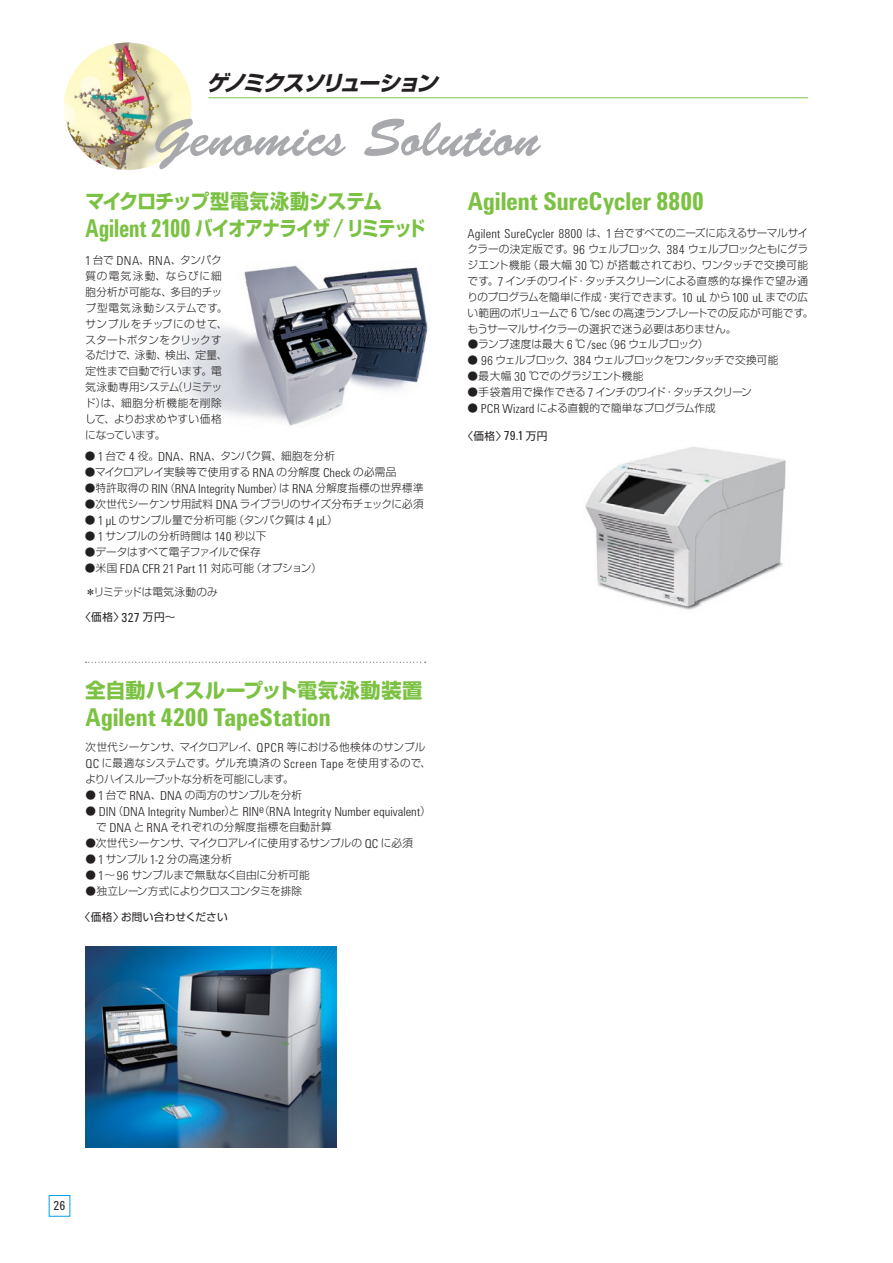
<style>
.page{position:relative;width:893px;height:1263px;background:#fff}
.page>*{position:absolute;margin:0;border:0;box-sizing:border-box;transform-origin:0 0}
.t1{font:53.1px "Brush Script";color:#a8a9ad}
.t2{font:700 25.2px "Agilent Cond";letter-spacing:-.015em;color:#7bc142}
.t3{font:italic 700 21.3px "Shin Go";color:#231f20}
.t4{font:700 20.25px/26.5px "Shin Go";letter-spacing:-.035em;color:#7bc142;scale:.95 1}
.t5{font:700 20.25px "Shin Go";color:#7bc142}
.t6{font:300 12.75px "Agilent Cond";letter-spacing:.005em;color:#231f20}
.t7{font:12.75px "Agilent Cond";color:#231f20}
.t8{font:300 10.65px/15.9px "Shin Go";letter-spacing:-.005em;color:#231f20}
.t9{font:300 10.65px/15.9px "Shin Go";letter-spacing:.02em;color:#231f20}
.t10{font:300 10.65px "Shin Go";letter-spacing:-.03em;color:#231f20}
.t11{font:10.65px "Shin Go";letter-spacing:.025em;color:#231f20}
.t12{font:300 10.65px "Shin Go";letter-spacing:.015em;color:#231f20}
.t13{font:300 10.65px "Shin Go";letter-spacing:-.04em;color:#231f20}
.t14{font:300 10.65px "Shin Go";letter-spacing:-.025em;color:#231f20}
.t15{font:300 10.65px "Shin Go";letter-spacing:.025em;color:#231f20}
.s1{font-family:"Agilent Cond";font-size:25.2px}
.s2{font-family:"Agilent Cond";font-size:12.75px}
.s3{font-family:"Shin Go";font-size:10.65px}
</style>
<div class="page">
<div style="left:49px;top:1195px;width:21px;height:21px;border:1px solid #00a1e3"></div>
<img style="left:179px;top:265px;width:249px;height:161px">
<hr style="left:208px;top:98px;width:600px;height:1px;background:#7bc142">
<img style="left:64px;top:43px;width:127px;height:127px;border-radius:64px">
<svg style="left:86px;top:662px;width:340px;height:1px"></svg>
<img style="left:585px;top:446px;width:201px;height:164px">
<img style="left:85px;top:947px;width:251px;height:201px">
<h3 class="t3" style="left:206px;top:69px;width:239px">ゲノミクスソリューション</h3>
<h1 class="t1" style="left:154px;top:108px;width:388px">Genomics Solution</h1>
<h3 class="t4" style="left:85px;top:187px;width:360px">マイクロチップ型電気泳動システム<br><span class="s1">Agilent 2100</span> バイオアナライザ<span class="s1">/</span> リミテッド</h3>
<p class="t9" style="left:85px;top:251px;width:144px"><span class="s2">1</span>台で <span class="s2">DNA</span>、<span class="s2">RNA</span>、タンパク質の電気泳動、ならびに細胞分析が可能な、多目的チップ型電気泳動システムです。サンプルをチップにのせて、スタートボタンをクリックするだけで、泳動、検出、定量、定性まで自動で行います。電気泳動専用システム（リミテッド）は、細胞分析機能を削除して、よりお求めやすい価格になっています。</p>
<p class="t14" style="left:85px;top:449px;width:252px">● <span class="s2">1</span> 台で <span class="s2">4</span> 役。<span class="s2">DNA</span>、<span class="s2">RNA</span>、タンパク質、細胞を分析</p>
<p class="t12" style="left:85px;top:465px;width:313px">●マイクロアレイ実験等で使用する <span class="s2">RNA</span> の分解度 <span class="s2">Check</span> の必需品</p>
<p class="t6" style="left:85px;top:481px;width:340px"><span class="s3">●特許取得の</span> RIN<span class="s3">（</span>RNA Integrity Number<span class="s3">）は</span> RNA <span class="s3">分解度指標の世界標準</span></p>
<p class="t8" style="left:85px;top:496px;width:340px">●次世代シーケンサ用試料 <span class="s2">DNA</span> ライブラリのサイズ分布チェックに必須</p>
<p class="t8" style="left:85px;top:511px;width:254px">● <span class="s2">1 µL</span> のサンプル量で分析可能（タンパク質は <span class="s2">4 µL</span>）</p>
<p class="t8" style="left:85px;top:527px;width:183px">● <span class="s2">1</span>サンプルの分析時間は <span class="s2">140</span> 秒以下</p>
<p class="t8" style="left:85px;top:543px;width:177px">●データはすべて電子ファイルで保存</p>
<p class="t8" style="left:85px;top:559px;width:238px">●米国 <span class="s2">FDA CFR 21 Part 11</span> 対応可能（オプション）</p>
<p class="t8" style="left:85px;top:583px;width:134px">＊リミテッドは電気泳動のみ</p>
<p class="t11" style="left:80px;top:610px;width:97px">〈価格〉<span class="s2">327</span> 万円～</p>
<h3 class="t5" style="left:86px;top:677px;width:338px">全自動ハイスループット電気泳動装置</h3>
<h2 class="t2" style="left:86px;top:703px;width:247px">Agilent 4200 TapeStation</h2>
<p class="t8" style="left:85px;top:739px;width:347px">次世代シーケンサ、マイクロアレイ、<span class="s2">QPCR</span> 等における他検体のサンプル<br><span class="s2">QC</span> に最適なシステムです。ゲル充填済の <span class="s2">Screen Tape</span> を使用するので、よりハイスループットな分析を可能にします。</p>
<p class="t8" style="left:85px;top:787px;width:218px">● <span class="s2">1</span> 台で <span class="s2">RNA</span>、<span class="s2">DNA</span> の両方のサンプルを分析</p>
<p class="t6" style="left:85px;top:804px;width:347px"><span class="s3">●</span> DIN<span class="s3">（</span>DNA Integrity Number<span class="s3">）と</span> RIN<span class="s3">（</span><sup>e</sup> RNA Integrity Number equivalent<span class="s3">）</span></p>
<p class="t15" style="left:96px;top:820px;width:237px">で <span class="s2">DNA</span> と <span class="s2">RNA</span> それぞれの分解度指標を自動計算</p>
<p class="t8" style="left:85px;top:834px;width:329px">●次世代シーケンサ、マイクロアレイに使用するサンプルの <span class="s2">QC</span> に必須</p>
<p class="t8" style="left:85px;top:850px;width:148px">● <span class="s2">1</span>サンプル <span class="s2">1-2</span> 分の高速分析</p>
<p class="t8" style="left:85px;top:866px;width:226px">● <span class="s2">1</span>～<span class="s2">96</span> サンプルまで無駄なく自由に分析可能</p>
<p class="t10" style="left:85px;top:884px;width:218px">●独立レーン方式によりクロスコンタミを排除</p>
<p class="t11" style="left:80px;top:910px;width:149px">〈価格〉お問い合わせください</p>
<h2 class="t2" style="left:468px;top:187px;width:238px">Agilent SureCycler 8800</h2>
<p class="t6" style="left:468px;top:226px;width:342px">Agilent SureCycler 8800 <span class="s3">は、</span>1 <span class="s3">台ですべてのニーズに応えるサーマルサイ</span></p>
<p class="t8" style="left:467px;top:240px;width:348px">クラーの決定版です。<span class="s2">96</span> ウェルブロック、<span class="s2">384</span> ウェルブロックともにグラジエント機能（最大幅 <span class="s2">30</span> ℃）が搭載されており、ワンタッチで交換可能です。<span class="s2">7</span> インチのワイド・タッチスクリーンによる直感的な操作で望み通りのプログラムを簡単に作成・実行できます。<span class="s2">10 uL</span> から<span class="s2">100 uL</span> までの広い範囲のボリュームで <span class="s2">6</span> ℃<span class="s2">/sec</span> の高速ランプ・レートでの反応が可能です。もうサーマルサイクラーの選択で迷う必要はありません。</p>
<p class="t8" style="left:468px;top:336px;width:242px">●ランプ速度は最大 <span class="s2">6</span> ℃<span class="s2">/sec</span>（<span class="s2">96</span> ウェルブロック）</p>
<p class="t13" style="left:468px;top:353px;width:312px">● <span class="s2">96</span> ウェルブロック、<span class="s2">384</span> ウェルブロックをワンタッチで交換可能</p>
<p class="t8" style="left:468px;top:368px;width:177px">●最大幅 <span class="s2">30</span> ℃でのグラジエント機能</p>
<p class="t10" style="left:468px;top:385px;width:286px">●手袋着用で操作できる <span class="s2">7</span> インチのワイド・タッチスクリーン</p>
<p class="t8" style="left:468px;top:400px;width:250px">● <span class="s2">PCR Wizard</span> による直観的で簡単なプログラム作成</p>
<p class="t11" style="left:462px;top:428px;width:87px">〈価格〉<span class="s2">79.1</span> 万円</p>
<p class="t7" style="left:54px;top:1198px;width:13px">26</p>
</div>
